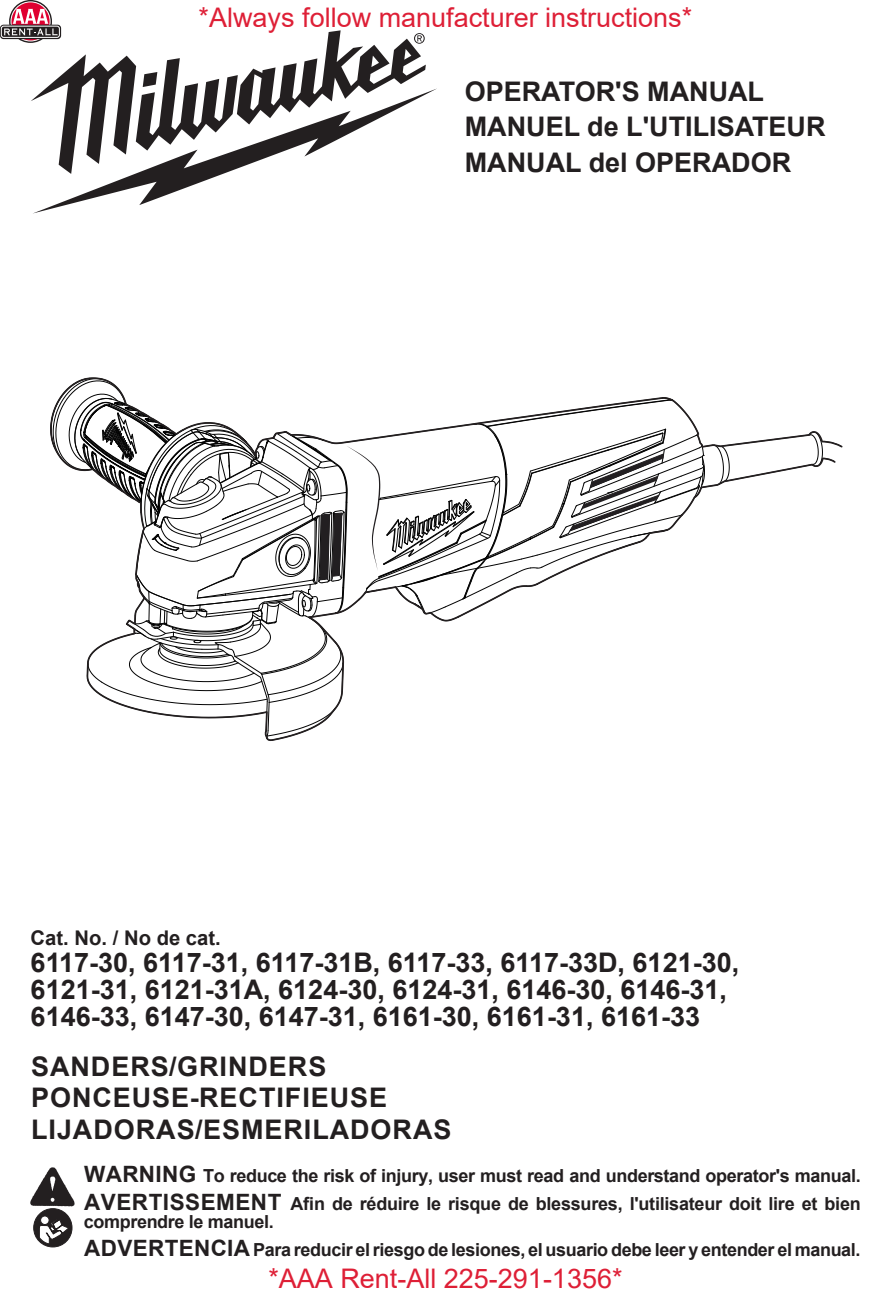
<style>
.page{position:relative;width:891px;height:1296px;background:#fff}
.page>*{position:absolute;margin:0;border:0;box-sizing:border-box;transform-origin:0 0}
.t1{font:700 27px/27px "Arial";color:#231f20}
.t2{font:27px "Arial";color:#de1f36}
.t3{font:700 27px/31.9px "Arial";letter-spacing:.035em;color:#231f20}
.t4{font:700 20.25px "Arial";color:#231f20}
.t5{font:700 18px/27.9px "Arial";letter-spacing:-.02em;color:#231f20}
.s1{font-size:22.5px}
</style>
<div class="page">
<svg style="left:34px;top:88px;width:403px;height:125px"></svg>
<img style="left:30px;top:1167px;width:45px;height:42px">
<svg style="left:34px;top:1209px;width:38px;height:38px"></svg>
<svg style="left:50px;top:377px;width:793px;height:364px"></svg>
<div style="left:9px;top:0;width:43px;height:43px;border:4px solid #231f20;border-radius:50%"></div>
<svg style="left:11px;top:2px;width:39px;height:39px"></svg>
<div style="left:11px;top:2px;width:39px;height:39px;border:1px solid #fff;border-radius:50%"></div>
<div style="left:0;top:25px;width:61px;height:14px;background:#231f20;border-radius:4px"></div>
<div style="left:1px;top:26px;width:59px;height:12px;border:1px solid #fff;border-radius:2px"></div>
<svg style="left:4px;top:9px;width:422px;height:165px"></svg>
<h1 class="t2" style="left:199px;top:-1px;width:495px">*Always follow manufacturer instructions*</h1>
<h1 class="t1" style="left:465px;top:74px;width:362px;line-height:35.8px">OPERATOR'S MANUAL<br>MANUEL de L'UTILISATEUR<br>MANUAL del OPERADOR</h1>
<p class="t4" style="left:31px;top:924px;width:192px">Cat. No. / No de cat.</p>
<h1 class="t1" style="left:31px;top:950px;width:710px">6117-30, 6117-31, 6117-31B, 6117-33, 6117-33D, 6121-30,<br>6121-31, 6121-31A, 6124-30, 6124-31, 6146-30, 6146-31,<br>6146-33, 6147-30, 6147-31, 6161-30, 6161-31, 6161-33</h1>
<h1 class="t3" style="left:31px;top:1050px;width:422px">SANDERS/GRINDERS<br>PONCEUSE-RECTIFIEUSE<br>LIJADORAS/ESMERILADORAS</h1>
<p class="t5" style="left:84px;top:1162px;width:778px"><span class="s1">WARNING</span> To reduce the risk of injury, user must read and understand operator's manual.<br><span class="s1">AVERTISSEMENT</span> Afin de réduire le risque de blessures, l'utilisateur doit lire et bien</p>
<p class="t5" style="left:84px;top:1208px;width:778px">comprendre le manuel.<br><span class="s1">ADVERTENCIA</span> Para reducir el riesgo de lesiones, el usuario debe leer y entender el manual.</p>
<h1 class="t2" style="left:268px;top:1260px;width:356px">*AAA Rent-All 225-291-1356*</h1>
</div>
